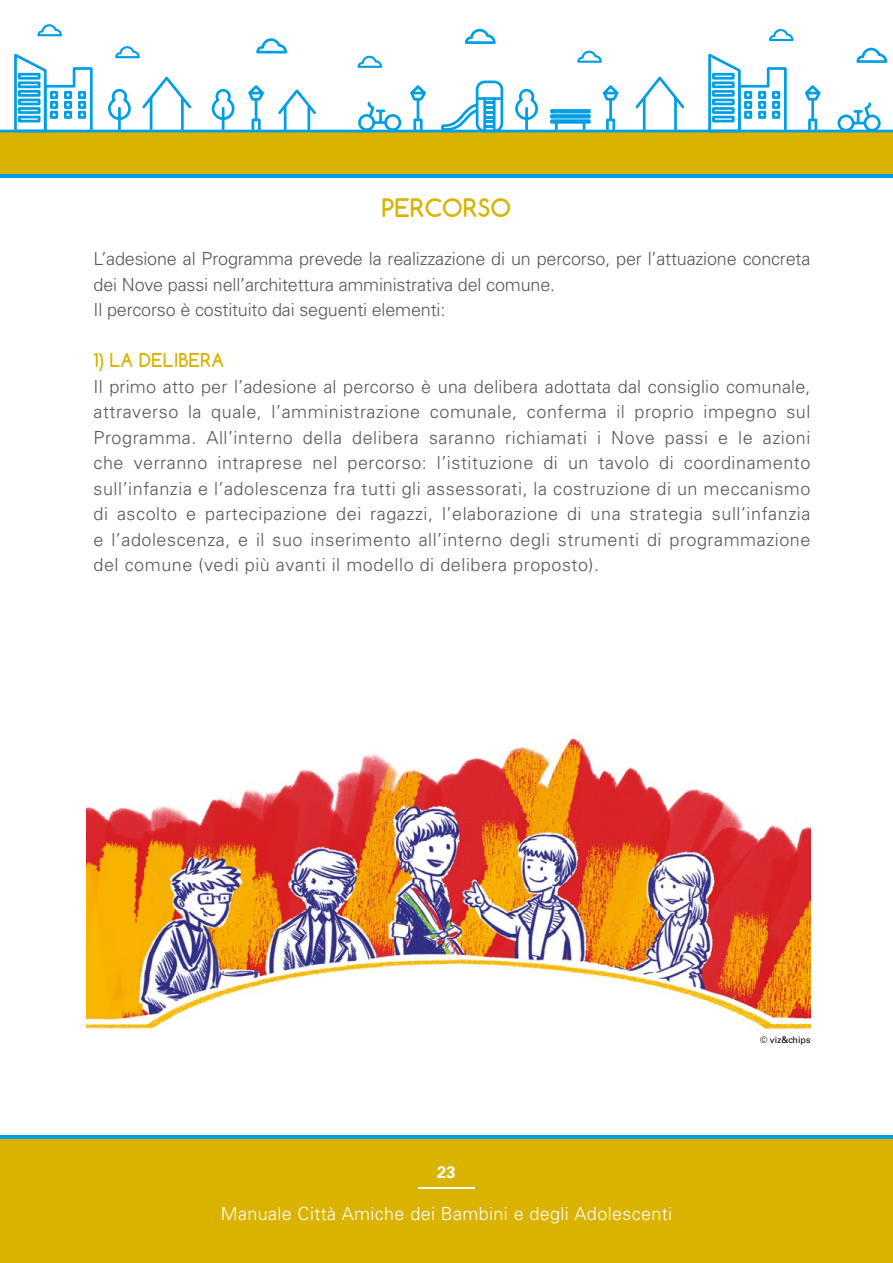
<style>
.page{position:relative;width:893px;height:1263px;background:#fff}
.page>*{position:absolute;margin:0;border:0;box-sizing:border-box;transform-origin:0 0}
.t1{font:700 24px "Comfortaa";letter-spacing:.02em;color:#d9b300}
.t2{font:300 18px/25.5px "Univers";letter-spacing:-.01em;color:#575756}
.t3{font:300 18px "Univers";letter-spacing:.02em;color:#fff}
.t4{font:700 18px "Comfortaa";letter-spacing:.02em;color:#d9b300}
.t5{font:700 16.5px "Univers";color:#fff}
.t6{font:500 9px "Univers CE";color:#000}
</style>
<div class="page">
<img style="left:86px;top:738px;width:724px;height:294px">
<div style="left:0;top:1135px;width:893px;height:128px;background:#d9b300"></div>
<div style="left:0;top:132px;width:893px;height:42px;background:#d9b300"></div>
<hr style="left:0;top:1135px;width:893px;height:3px;background:#009ee4">
<hr style="left:0;top:174px;width:893px;height:4px;background:#009ee4">
<hr style="left:418px;top:1188px;width:57px;height:1px;background:#fff">
<hr style="left:0;top:130px;width:893px;height:2px;background:#009ee4">
<div style="left:384px;top:114px;width:17px;height:17px;border:3px solid #009ee4;border-radius:50%"></div>
<div style="left:358px;top:114px;width:17px;height:17px;border:3px solid #009ee4;border-radius:50%"></div>
<svg style="left:367px;top:101px;width:19px;height:23px"></svg>
<div style="left:837px;top:115px;width:17px;height:17px;border:3px solid #009ee4;border-radius:50%"></div>
<div style="left:864px;top:115px;width:17px;height:17px;border:3px solid #009ee4;border-radius:50%"></div>
<svg style="left:853px;top:102px;width:19px;height:22px"></svg>
<div style="left:476px;top:81px;width:27px;height:51px;border:3px solid #009ee4;border-radius:8px"></div>
<hr style="left:478px;top:97px;width:23px;height:3px;background:#009ee4">
<hr style="left:483px;top:99px;width:3px;height:32px;background:#009ee4">
<hr style="left:493px;top:99px;width:3px;height:32px;background:#009ee4">
<svg style="left:438px;top:102px;width:56px;height:30px"></svg>
<svg style="left:515px;top:88px;width:23px;height:32px"></svg>
<hr style="left:525px;top:108px;width:3px;height:23px;background:#009ee4">
<svg style="left:211px;top:88px;width:24px;height:33px"></svg>
<hr style="left:222px;top:108px;width:2px;height:23px;background:#009ee4">
<svg style="left:108px;top:88px;width:23px;height:32px"></svg>
<hr style="left:118px;top:108px;width:3px;height:23px;background:#009ee4">
<div style="left:252px;top:119px;width:9px;height:13px;border:3px solid #009ee4"></div>
<svg style="left:248px;top:85px;width:16px;height:34px"></svg>
<div style="left:413px;top:119px;width:10px;height:13px;border:3px solid #009ee4"></div>
<svg style="left:410px;top:85px;width:16px;height:34px"></svg>
<hr style="left:609px;top:101px;width:3px;height:18px;background:#009ee4">
<div style="left:606px;top:119px;width:9px;height:13px;border:3px solid #009ee4"></div>
<svg style="left:602px;top:85px;width:17px;height:17px"></svg>
<hr style="left:811px;top:101px;width:3px;height:18px;background:#009ee4">
<div style="left:808px;top:119px;width:9px;height:13px;border:3px solid #009ee4"></div>
<svg style="left:804px;top:85px;width:17px;height:17px"></svg>
<hr style="left:643px;top:99px;width:3px;height:32px;background:#009ee4">
<hr style="left:674px;top:99px;width:3px;height:32px;background:#009ee4">
<svg style="left:635px;top:76px;width:50px;height:35px"></svg>
<hr style="left:150px;top:99px;width:2px;height:32px;background:#009ee4">
<hr style="left:181px;top:99px;width:3px;height:32px;background:#009ee4">
<svg style="left:142px;top:76px;width:50px;height:35px"></svg>
<hr style="left:284px;top:106px;width:3px;height:25px;background:#009ee4">
<hr style="left:307px;top:106px;width:3px;height:25px;background:#009ee4">
<svg style="left:278px;top:89px;width:38px;height:28px"></svg>
<svg style="left:256px;top:38px;width:31px;height:16px"></svg>
<svg style="left:465px;top:29px;width:31px;height:15px"></svg>
<svg style="left:856px;top:48px;width:31px;height:15px"></svg>
<svg style="left:357px;top:56px;width:25px;height:12px"></svg>
<svg style="left:577px;top:51px;width:25px;height:12px"></svg>
<svg style="left:769px;top:29px;width:24px;height:12px"></svg>
<svg style="left:115px;top:46px;width:25px;height:12px"></svg>
<svg style="left:37px;top:24px;width:25px;height:12px"></svg>
<svg style="left:13px;top:53px;width:81px;height:80px"></svg>
<div style="left:18px;top:73px;width:23px;height:7px;border:3px solid #009ee4"></div>
<div style="left:18px;top:81px;width:23px;height:7px;border:3px solid #009ee4"></div>
<div style="left:18px;top:90px;width:23px;height:7px;border:3px solid #009ee4"></div>
<div style="left:18px;top:99px;width:23px;height:6px;border:3px solid #009ee4"></div>
<div style="left:18px;top:107px;width:23px;height:7px;border:3px solid #009ee4"></div>
<div style="left:18px;top:116px;width:23px;height:6px;border:3px solid #009ee4"></div>
<div style="left:50px;top:91px;width:8px;height:8px;border:3px solid #009ee4"></div>
<div style="left:64px;top:91px;width:8px;height:8px;border:3px solid #009ee4"></div>
<div style="left:78px;top:91px;width:8px;height:8px;border:3px solid #009ee4"></div>
<div style="left:50px;top:101px;width:8px;height:8px;border:3px solid #009ee4"></div>
<div style="left:64px;top:101px;width:8px;height:8px;border:3px solid #009ee4"></div>
<div style="left:78px;top:101px;width:8px;height:8px;border:3px solid #009ee4"></div>
<div style="left:50px;top:111px;width:8px;height:8px;border:3px solid #009ee4"></div>
<div style="left:64px;top:111px;width:8px;height:8px;border:3px solid #009ee4"></div>
<div style="left:78px;top:111px;width:8px;height:8px;border:3px solid #009ee4"></div>
<svg style="left:707px;top:53px;width:81px;height:80px"></svg>
<div style="left:712px;top:73px;width:23px;height:7px;border:3px solid #009ee4"></div>
<div style="left:712px;top:81px;width:23px;height:7px;border:3px solid #009ee4"></div>
<div style="left:712px;top:90px;width:23px;height:7px;border:3px solid #009ee4"></div>
<div style="left:712px;top:99px;width:23px;height:6px;border:3px solid #009ee4"></div>
<div style="left:712px;top:107px;width:23px;height:7px;border:3px solid #009ee4"></div>
<div style="left:712px;top:116px;width:23px;height:6px;border:3px solid #009ee4"></div>
<div style="left:744px;top:91px;width:8px;height:8px;border:3px solid #009ee4"></div>
<div style="left:758px;top:91px;width:8px;height:8px;border:3px solid #009ee4"></div>
<div style="left:772px;top:91px;width:8px;height:8px;border:3px solid #009ee4"></div>
<div style="left:744px;top:101px;width:8px;height:8px;border:3px solid #009ee4"></div>
<div style="left:758px;top:101px;width:8px;height:8px;border:3px solid #009ee4"></div>
<div style="left:772px;top:101px;width:8px;height:8px;border:3px solid #009ee4"></div>
<div style="left:744px;top:111px;width:8px;height:8px;border:3px solid #009ee4"></div>
<div style="left:758px;top:111px;width:8px;height:8px;border:3px solid #009ee4"></div>
<div style="left:772px;top:111px;width:8px;height:8px;border:3px solid #009ee4"></div>
<div style="left:550px;top:109px;width:41px;height:4px;border:3px solid #009ee4"></div>
<div style="left:550px;top:114px;width:41px;height:5px;border:3px solid #009ee4"></div>
<div style="left:550px;top:119px;width:41px;height:5px;border:3px solid #009ee4"></div>
<svg style="left:555px;top:122px;width:3px;height:8px"></svg>
<svg style="left:583px;top:122px;width:2px;height:8px"></svg>
<h1 class="t1" style="left:382px;top:198px;width:131px">PERCORSO</h1>
<p class="t2" style="left:94px;top:247px;width:718px">L’adesione al Programma prevede la realizzazione di un percorso, per l’attuazione concreta dei Nove passi nell’architettura amministrativa del comune.<br>Il percorso è costituito dai seguenti elementi:</p>
<p class="t4" style="left:94px;top:353px;width:132px">1) LA DELIBERA</p>
<p class="t2" style="left:94px;top:375px;width:718px;text-align:justify">Il primo atto per l’adesione al percorso è una delibera adottata dal consiglio comunale, attraverso la quale, l’amministrazione comunale, conferma il proprio impegno sul Programma. All’interno della delibera saranno richiamati i Nove passi e le azioni che verranno intraprese nel percorso: l’istituzione di un tavolo di coordinamento sull’infanzia e l’adolescenza fra tutti gli assessorati, la costruzione di un meccanismo di ascolto e partecipazione dei ragazzi, l’elaborazione di una strategia sull’infanzia e l’adolescenza, e il suo inserimento all’interno degli strumenti di programmazione del comune (vedi più avanti il modello di delibera proposto).</p>
<p class="t5" style="left:437px;top:1165px;width:20px">23</p>
<p class="t3" style="left:221px;top:1206px;width:453px">Manuale Città Amiche dei Bambini e degli Adolescenti</p>
<p class="t6" style="left:760px;top:1036px;width:52px">© viz&amp;chips</p>
</div>
